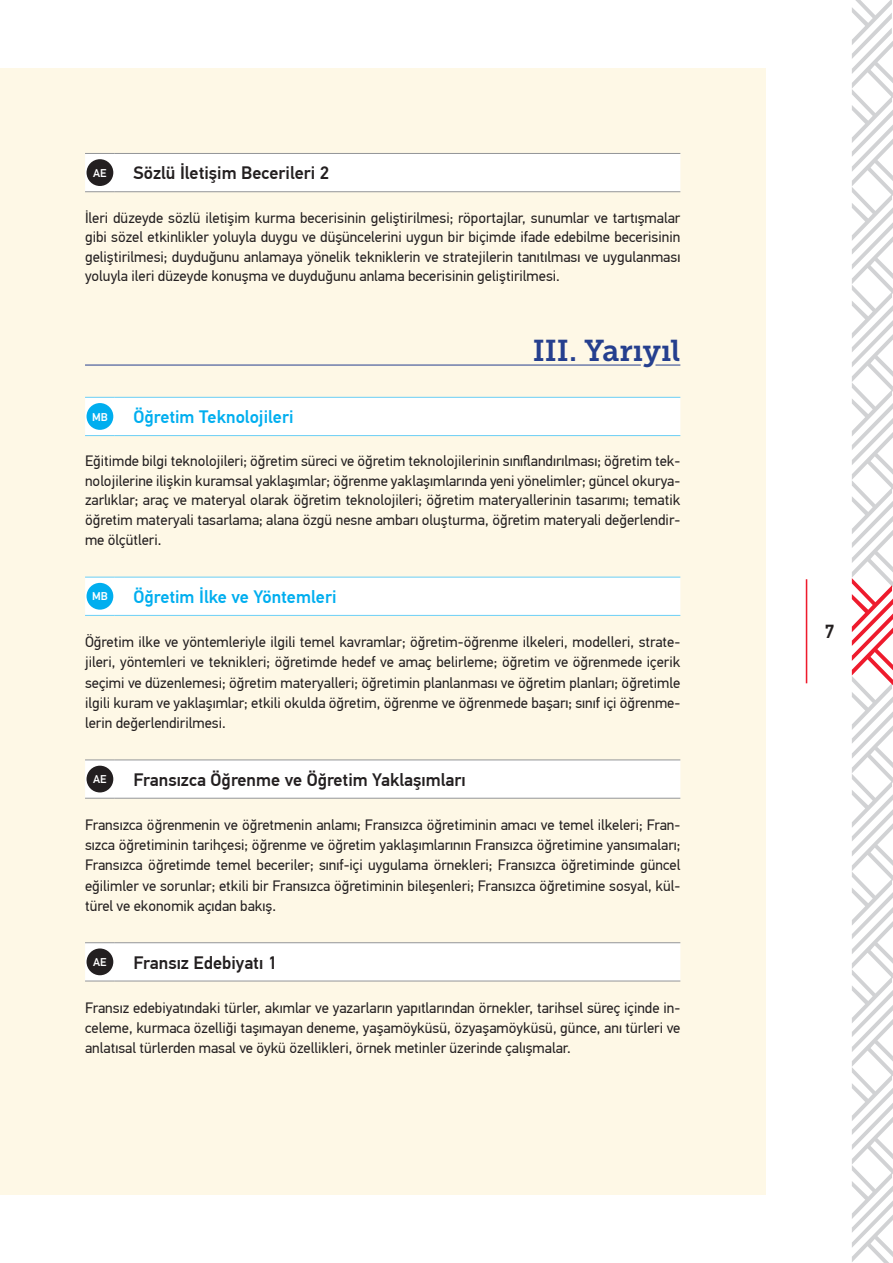
<style>
.page{position:relative;width:893px;height:1263px;background:#fff}
.page>*{position:absolute;margin:0;border:0;box-sizing:border-box;transform-origin:0 0}
.t1{font:30px "Museo Slab 700";color:#253f8e}
.t2{font:500 18.9px "PF Din Text Pro";color:#231f20}
.t3{font:500 18px "PF Din Text Pro";color:#231f20}
.t4{font:500 18px "PF Din Text Pro";color:#00aeef}
.t5{font:15px/20.2px "PF Din Text Pro";color:#231f20;text-align:justify}
.t6{font:500 11.25px "PF Din Text Pro";color:#fff}
</style>
<div class="page">
<div style="left:0;top:68px;width:765px;height:1127px;background:#fef8e6"></div>
<hr style="left:806px;top:579px;width:1px;height:104px;background:#ee1b2d">
<svg style="left:852px;top:0;width:41px;height:1263px"></svg>
<div style="left:85px;top:154px;width:595px;height:37px;background:#fff"></div>
<hr style="left:85px;top:153px;width:30px;height:1px;background:#939598">
<hr style="left:115px;top:153px;width:565px;height:1px;background:#939598">
<hr style="left:85px;top:191px;width:30px;height:1px;background:#939598">
<hr style="left:115px;top:191px;width:565px;height:1px;background:#939598">
<div style="left:87px;top:159px;width:26px;height:27px;background:#231f20;border-radius:50%"></div>
<hr style="left:85px;top:365px;width:556px;height:1px;background:#253f8e">
<svg style="left:655px;top:365px;width:25px;height:1px"></svg>
<div style="left:85px;top:398px;width:595px;height:37px;background:#fff"></div>
<hr style="left:85px;top:397px;width:30px;height:1px;background:#6bcff6">
<hr style="left:115px;top:397px;width:565px;height:1px;background:#6bcff6">
<hr style="left:85px;top:435px;width:30px;height:1px;background:#6bcff6">
<hr style="left:115px;top:435px;width:565px;height:1px;background:#6bcff6">
<div style="left:87px;top:403px;width:26px;height:27px;background:#00aeef;border-radius:50%"></div>
<div style="left:85px;top:578px;width:595px;height:37px;background:#fff"></div>
<hr style="left:85px;top:577px;width:30px;height:1px;background:#6bcff6">
<hr style="left:115px;top:577px;width:565px;height:1px;background:#6bcff6">
<hr style="left:85px;top:615px;width:30px;height:1px;background:#6bcff6">
<hr style="left:115px;top:615px;width:565px;height:1px;background:#6bcff6">
<div style="left:87px;top:583px;width:26px;height:27px;background:#00aeef;border-radius:50%"></div>
<div style="left:85px;top:760px;width:595px;height:38px;background:#fff"></div>
<hr style="left:85px;top:759px;width:30px;height:1px;background:#939598">
<hr style="left:115px;top:759px;width:565px;height:1px;background:#939598">
<hr style="left:85px;top:798px;width:30px;height:1px;background:#939598">
<hr style="left:115px;top:798px;width:565px;height:1px;background:#939598">
<div style="left:87px;top:766px;width:26px;height:26px;background:#231f20;border-radius:50%"></div>
<div style="left:85px;top:943px;width:595px;height:38px;background:#fff"></div>
<hr style="left:85px;top:942px;width:30px;height:1px;background:#939598">
<hr style="left:115px;top:942px;width:565px;height:1px;background:#939598">
<hr style="left:85px;top:981px;width:30px;height:1px;background:#939598">
<hr style="left:115px;top:981px;width:565px;height:1px;background:#939598">
<div style="left:87px;top:948px;width:26px;height:27px;background:#231f20;border-radius:50%"></div>
<p class="t6" style="left:93px;top:166px;width:15px">AE</p>
<p class="t3" style="left:134px;top:162px;width:197px">Sözlü İletişim Becerileri 2</p>
<p class="t5" style="left:85px;top:208px;width:597px;line-height:19.5px">İleri düzeyde sözlü iletişim kurma becerisinin geliştirilmesi; röportajlar, sunumlar ve tartışmalar gibi sözel etkinlikler yoluyla duygu ve düşüncelerini uygun bir biçimde ifade edebilme becerisinin geliştirilmesi; duyduğunu anlamaya yönelik tekniklerin ve stratejilerin tanıtılması ve uygulanması yoluyla ileri düzeyde konuşma ve duyduğunu anlama becerisinin geliştirilmesi.</p>
<h1 class="t1" style="left:533px;top:333px;width:149px">III. Yarıyıl</h1>
<p class="t6" style="left:92px;top:410px;width:17px">MB</p>
<p class="t4" style="left:134px;top:406px;width:161px">Öğretim Teknolojileri</p>
<p class="t5" style="left:85px;top:452px;width:597px;line-height:19.6px">Eğitimde bilgi teknolojileri; öğretim süreci ve öğretim teknolojilerinin sınıflandırılması; öğretim tek&shy;nolojilerine ilişkin kuramsal yaklaşımlar; öğrenme yaklaşımlarında yeni yönelimler; güncel okurya&shy;zarlıklar; araç ve materyal olarak öğretim teknolojileri; öğretim materyallerinin tasarımı; tematik öğretim materyali tasarlama; alana özgü nesne ambarı oluşturma, öğretim materyali değerlendir&shy;me ölçütleri.</p>
<p class="t6" style="left:92px;top:590px;width:17px">MB</p>
<p class="t4" style="left:134px;top:586px;width:204px">Öğretim İlke ve Yöntemleri</p>
<p class="t5" style="left:85px;top:632px;width:597px">Öğretim ilke ve yöntemleriyle ilgili temel kavramlar; öğretim-öğrenme ilkeleri, modelleri, strate&shy;jileri, yöntemleri ve teknikleri; öğretimde hedef ve amaç belirleme; öğretim ve öğrenmede içerik seçimi ve düzenlemesi; öğretim materyalleri; öğretimin planlanması ve öğretim planları; öğretimle ilgili kuram ve yaklaşımlar; etkili okulda öğretim, öğrenme ve öğrenmede başarı; sınıf içi öğrenme&shy;lerin değerlendirilmesi.</p>
<p class="t6" style="left:93px;top:773px;width:15px">AE</p>
<p class="t3" style="left:134px;top:769px;width:334px">Fransızca Öğrenme ve Öğretim Yaklaşımları</p>
<p class="t5" style="left:85px;top:815px;width:597px">Fransızca öğrenmenin ve öğretmenin anlamı; Fransızca öğretiminin amacı ve temel ilkeleri; Fran&shy;sızca öğretiminin tarihçesi; öğrenme ve öğretim yaklaşımlarının Fransızca öğretimine yansımaları; Fransızca öğretimde temel beceriler; sınıf-içi uygulama örnekleri; Fransızca öğretiminde güncel eğilimler ve sorunlar; etkili bir Fransızca öğretiminin bileşenleri; Fransızca öğretimine sosyal, kül&shy;türel ve ekonomik açıdan bakış.</p>
<p class="t6" style="left:93px;top:955px;width:15px">AE</p>
<p class="t3" style="left:134px;top:952px;width:145px">Fransız Edebiyatı 1</p>
<p class="t5" style="left:85px;top:997px;width:597px">Fransız edebiyatındaki türler, akımlar ve yazarların yapıtlarından örnekler, tarihsel süreç içinde in&shy;celeme, kurmaca özelliği taşımayan deneme, yaşamöyküsü, özyaşamöyküsü, günce, anı türleri ve anlatısal türlerden masal ve öykü özellikleri, örnek metinler üzerinde çalışmalar.</p>
<p class="t2" style="left:825px;top:620px;width:11px">7</p>
</div>
